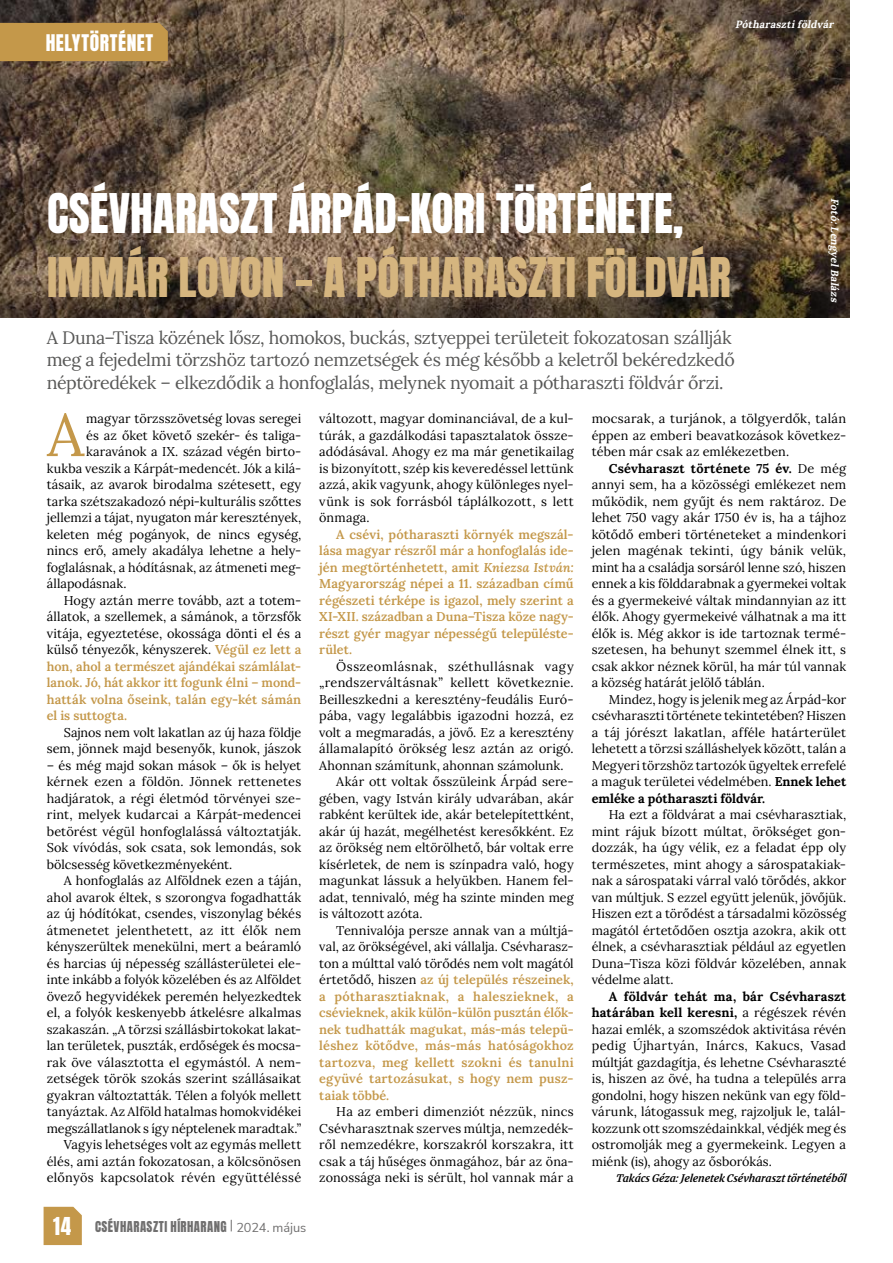
<style>
.page{position:relative;width:893px;height:1263px;background:#fff}
.page>*{position:absolute;margin:0;border:0;box-sizing:border-box;transform-origin:0 0}
.t1{font:59.85px "Lora";color:#c4984a}
.t2{font:46.5px "Anton";color:#fff}
.t3{font:46.5px "Anton";color:#d5b57f}
.t4{font:19.5px "Anton";letter-spacing:.025em;color:#fff}
.t5{font:18px/22.5px "Lora";letter-spacing:-.02em;color:#575756}
.t6{font:12.75px/16.5px "Lora";letter-spacing:.005em;color:#000;text-align:justify}
.t7{font:600 12.75px/16.5px "Lora";letter-spacing:.01em;color:#c4984a;text-align:justify}
.t8{font:12.75px "Anton";letter-spacing:.035em;color:#706f6f}
.t9{font:600 12.75px "Lora";letter-spacing:.03em;color:#c4984a}
.t10{font:12.75px "Lora";letter-spacing:.04em;color:#000}
.t11{font:italic 700 10.5px "Merriweather";color:#000}
.t12{font:italic 700 10.5px "Lora";color:#fff}
.s1{font-style:italic}
.s2{font-weight:400;color:#000}
.s3{font-weight:700}
.s4{font-weight:600;color:#c4984a}
.s5{font-size:21px;color:#fff}
.s6{font-family:"Nunito Sans"}
</style>
<div class="page">
<div style="left:0;top:0;width:851px;height:318px;background:#000;opacity:.29"></div>
<div style="left:0;top:23px;width:168px;height:38px;background:#c4984a"></div>
<svg style="left:44px;top:1207px;width:38px;height:38px"></svg>
<h3 class="t4" style="left:46px;top:33px;width:109px">HELYTÖRTÉNET</h3>
<p class="t12" style="left:735px;top:15px;width:103px">Pótharasztiföldvár</p>
<h2 class="t2" style="left:47px;top:190px;width:638px">CSÉVHARASZT ÁRPÁD-KORI TÖRTÉNETE,</h2>
<h2 class="t3" style="left:47px;top:254px;width:685px">IMMÁR LOVON – A PÓTHARASZTI FÖLDVÁR</h2>
<p class="t5" style="left:47px;top:325px;width:689px">A Duna–Tisza közének lősz, homokos, buckás, sztyeppei területeit fokozatosan szállják meg a fejedelmi törzshöz tartozó nemzetségek és még később a keletről bekéredzkedő néptöredékek – elkezdődik a honfoglalás, melynek nyomait a pótharaszti földvár őrzi.</p>
<h1 class="t1" style="left:47px;top:389px;width:38px">A</h1>
<p class="t6" style="left:86px;top:409px;width:217px">magyar törzsszövetség lovas seregei</p>
<p class="t12" style="left:844px;top:198px;width:108px;rotate:90deg">Fotó:LengyelBalázs</p>
<p class="t6" style="left:319px;top:409px;width:256px">változott, magyar dominanciával, de a kul&shy;túrák, a gazdálkodási tapasztalatok össze&shy;adódásával. Ahogy ez ma már genetikailag is bizonyított, szép kis keveredéssel lettünk azzá, akik vagyunk, ahogy különleges nyel&shy;vünk is sok forrásból táplálkozott, s lett önmaga.</p>
<p class="t7" style="left:319px;top:525px;width:257px;text-indent:17px">A csévi, pótharaszti környék megszál&shy;lása magyar részről már a honfoglalás ide&shy;jén megtörténhetett, amit <span class="s1">Kniezsa István:<br></span>Magyarország népei a 11. században című régészeti térképe is igazol, mely szerint a XI-XII. században a Duna–Tisza köze nagy&shy;részt gyér magyar népességű településte&shy;rület.</p>
<p class="t10" style="left:336px;top:656px;width:239px">Összeomlásnak, széthullásnak vagy</p>
<p class="t6" style="left:319px;top:673px;width:256px">„rendszerváltásnak” kellett következnie.</p>
<p class="t6" style="left:319px;top:690px;width:256px">Beilleszkedni a keresztény-feudális Euró-</p>
<p class="t6" style="left:319px;top:706px;width:256px">pába, vagy legalábbis igazodni hozzá, ez</p>
<p class="t6" style="left:319px;top:723px;width:256px">volt a megmaradás, a jövő. Ez a keresztény</p>
<p class="t6" style="left:319px;top:739px;width:256px">államalapító örökség lesz aztán az origó.</p>
<p class="t6" style="left:319px;top:756px;width:246px">Ahonnan számítunk, ahonnan számolunk.</p>
<p class="t6" style="left:336px;top:772px;width:239px">Akár ott voltak ősszüleink Árpád sere-</p>
<p class="t6" style="left:319px;top:789px;width:256px">gében, vagy István király udvarában, akár</p>
<p class="t6" style="left:319px;top:805px;width:256px">rabként kerültek ide, akár betelepítettként,</p>
<p class="t6" style="left:319px;top:822px;width:256px">akár új hazát, megélhetést keresőkként. Ez</p>
<p class="t6" style="left:319px;top:838px;width:256px">az örökség nem eltörölhető, bár voltak erre</p>
<p class="t6" style="left:319px;top:855px;width:256px">kísérletek, de nem is színpadra való, hogy</p>
<p class="t6" style="left:319px;top:871px;width:256px">magunkat lássuk a helyükben. Hanem fel-</p>
<p class="t6" style="left:319px;top:888px;width:256px">adat, tennivaló, még ha szinte minden meg</p>
<p class="t6" style="left:319px;top:904px;width:105px">is változott azóta.</p>
<p class="t6" style="left:336px;top:921px;width:239px">Tennivalója persze annak van a múltjá-</p>
<p class="t6" style="left:319px;top:937px;width:256px">val, az örökségével, aki vállalja. Csévharasz-</p>
<p class="t6" style="left:319px;top:954px;width:256px">ton a múlttal való törődés nem volt magától</p>
<p class="t7" style="left:319px;top:970px;width:256px"><span class="s2">értetődő, hiszen</span> az új település részeinek,</p>
<p class="t9" style="left:319px;top:986px;width:256px">a pótharasztiaknak, a haleszieknek, a</p>
<p class="t7" style="left:319px;top:1003px;width:256px">csévieknek, akik külön-külön pusztán élők-</p>
<p class="t7" style="left:319px;top:1020px;width:256px">nek tudhatták magukat, más-más telepü-</p>
<p class="t7" style="left:319px;top:1036px;width:256px">léshez kötődve, más-más hatóságokhoz</p>
<p class="t7" style="left:319px;top:1053px;width:256px">tartozva, meg kellett szokni és tanulni</p>
<p class="t7" style="left:319px;top:1069px;width:256px">együvé tartozásukat, s hogy nem pusz-</p>
<p class="t7" style="left:319px;top:1086px;width:72px">taiak többé.</p>
<p class="t6" style="left:319px;top:1102px;width:256px;text-indent:17px">Ha az emberi dimenziót nézzük, nincs Csévharasztnak szerves múltja, nemzedék&shy;ről nemzedékre, korszakról korszakra, itt csak a táj hűséges önmagához, bár az öna&shy;zonossága neki is sérült, hol vannak már a</p>
<p class="t6" style="left:592px;top:409px;width:256px">mocsarak, a turjánok, a tölgyerdők, talán éppen az emberi beavatkozások következ&shy;tében már csak az emlékezetben.</p>
<p class="t6" style="left:592px;top:459px;width:256px;text-indent:17px"><span class="s3">Csévharaszt története 75 év.</span> De még annyi sem, ha a közösségi emlékezet nem működik, nem gyűjt és nem raktároz. De lehet 750 vagy akár 1750 év is, ha a tájhoz kötődő emberi történeteket a mindenkori jelen magénak tekinti, úgy bánik velük, mint ha a családja sorsáról lenne szó, hiszen ennek a kis földdarabnak a gyermekei voltak és a gyermekeivé váltak mindannyian az itt élők. Ahogy gyermekeivé válhatnak a ma itt élők is. Még akkor is ide tartoznak termé&shy;szetesen, ha behunyt szemmel élnek itt, s csak akkor néznek körül, ha már túl vannak a község határát jelölő táblán.</p>
<p class="t6" style="left:592px;top:690px;width:256px;text-indent:17px">Mindez, hogy is jelenik meg az Árpád-kor csévharaszti története tekintetében? Hiszen a táj jórészt lakatlan, afféle határterület lehetett a törzsi szálláshelyek között, talán a Megyeri törzshöz tartozók ügyeltek errefelé a maguk területei védelmében. <span class="s3">Ennek lehet emléke a pótharaszti földvár.</span></p>
<p class="t6" style="left:592px;top:805px;width:256px;text-indent:17px">Ha ezt a földvárat a mai csévharasztiak, mint rájuk bízott múltat, örökséget gon&shy;dozzák, ha úgy vélik, ez a feladat épp oly természetes, mint ahogy a sárospatakiak&shy;nak a sárospataki várral való törődés, akkor van múltjuk. S ezzel együtt jelenük, jövőjük.<br>Hiszen ezt a törődést a társadalmi közösség magától értetődően osztja azokra, akik ott élnek, a csévharasztiak például az egyetlen Duna–Tisza közi földvár közelében, annak védelme alatt.</p>
<p class="t6" style="left:592px;top:987px;width:256px;text-indent:17px"><span class="s3">A földvár tehát ma, bár Csévharaszt határában kell keresni,</span> a régészek révén hazai emlék, a szomszédok aktivitása révén pedig Újhartyán, Inárcs, Kakucs, Vasad múltját gazdagítja, és lehetne Csévharaszté is, hiszen az övé, ha tudna a település arra gondolni, hogy hiszen nekünk van egy föld&shy;várunk, látogassuk meg, rajzoljuk le, talál&shy;kozzunk ott szomszédainkkal, védjék meg és ostromolják meg a gyermekeink. Legyen a miénk (is), ahogy az ősborókás.</p>
<p class="t11" style="left:616px;top:1171px;width:234px">Takács Géza:Jelenetek Csévharaszttörténetéből</p>
<p class="t6" style="left:86px;top:426px;width:217px">és az őket követő szekér- és taliga-</p>
<p class="t6" style="left:86px;top:442px;width:217px">karavánok a IX. század végén birto-</p>
<p class="t6" style="left:47px;top:459px;width:256px">kukba veszik a Kárpát-medencét. Jók a kilá-</p>
<p class="t6" style="left:47px;top:475px;width:256px">tásaik, az avarok birodalma szétesett, egy</p>
<p class="t6" style="left:47px;top:492px;width:256px">tarka szétszakadozó népi-kulturális szőttes</p>
<p class="t6" style="left:47px;top:508px;width:256px">jellemzi a tájat, nyugaton már keresztények,</p>
<p class="t6" style="left:47px;top:525px;width:256px">keleten még pogányok, de nincs egység,</p>
<p class="t6" style="left:47px;top:541px;width:256px">nincs erő, amely akadálya lehetne a hely-</p>
<p class="t6" style="left:47px;top:558px;width:256px">foglalásnak, a hódításnak, az átmeneti meg-</p>
<p class="t6" style="left:47px;top:574px;width:81px">állapodásnak.</p>
<p class="t6" style="left:64px;top:591px;width:239px">Hogy aztán merre tovább, azt a totem-</p>
<p class="t6" style="left:47px;top:607px;width:256px">állatok, a szellemek, a sámánok, a törzsfők</p>
<p class="t6" style="left:47px;top:624px;width:256px">vitája, egyeztetése, okossága dönti el és a</p>
<p class="t6" style="left:47px;top:640px;width:256px">külső tényezők, kényszerek. <span class="s4">Végül ez lett a</span></p>
<p class="t7" style="left:47px;top:657px;width:256px">hon, ahol a természet ajándékai számlálat-</p>
<p class="t7" style="left:47px;top:673px;width:256px">lanok. Jó, hát akkor itt fogunk élni – mond-</p>
<p class="t7" style="left:47px;top:690px;width:256px">hatták volna őseink, talán egy-két sámán</p>
<p class="t7" style="left:47px;top:706px;width:82px">el is suttogta.</p>
<p class="t6" style="left:47px;top:723px;width:256px;text-align:right">Sajnos nem volt lakatlan az új haza földje sem, jönnek majd besenyők, kunok, jászok</p>
<p class="t6" style="left:47px;top:756px;width:256px">– és még majd sokan mások – ők is helyet kérnek ezen a földön. Jönnek rettenetes hadjáratok, a régi életmód törvényei sze&shy;rint, melyek kudarcai a Kárpát-medencei betörést végül honfoglalássá változtatják.<br>Sok vívódás, sok csata, sok lemondás, sok bölcsesség következményeként.</p>
<p class="t6" style="left:47px;top:871px;width:256px;text-align:right">A honfoglalás az Alföldnek ezen a táján, ahol avarok éltek, s szorongva fogadhatták az új hódítókat, csendes, viszonylag békés átmenetet jelenthetett, az itt élők nem kényszerültek menekülni, mert a beáramló és harcias új népesség szállásterületei ele&shy;inte inkább a folyók közelében és az Alföldet övező hegyvidékek peremén helyezkedtek el, a folyók keskenyebb átkelésre alkalmas szakaszán. „A törzsi szállásbirtokokat lakat&shy;lan területek, puszták, erdőségek és mocsa&shy;rak öve választotta el egymástól. A nem&shy;zetségek török szokás szerint szállásaikat gyakran változtatták. Télen a folyók mellett tanyáztak. Az Alföld hatalmas homokvidékei megszállatlanok s így néptelenek maradtak.” Vagyis lehetséges volt az egymás mellett élés, ami aztán fokozatosan, a kölcsönösen előnyös kapcsolatok révén együttéléssé</p>
<p class="t8" style="left:53px;top:1220px;width:255px"><span class="s5">14</span> CSÉVHARASZTI HÍRHARANG <sup>|</sup> <span class="s6">2024. május</span></p>
</div>
